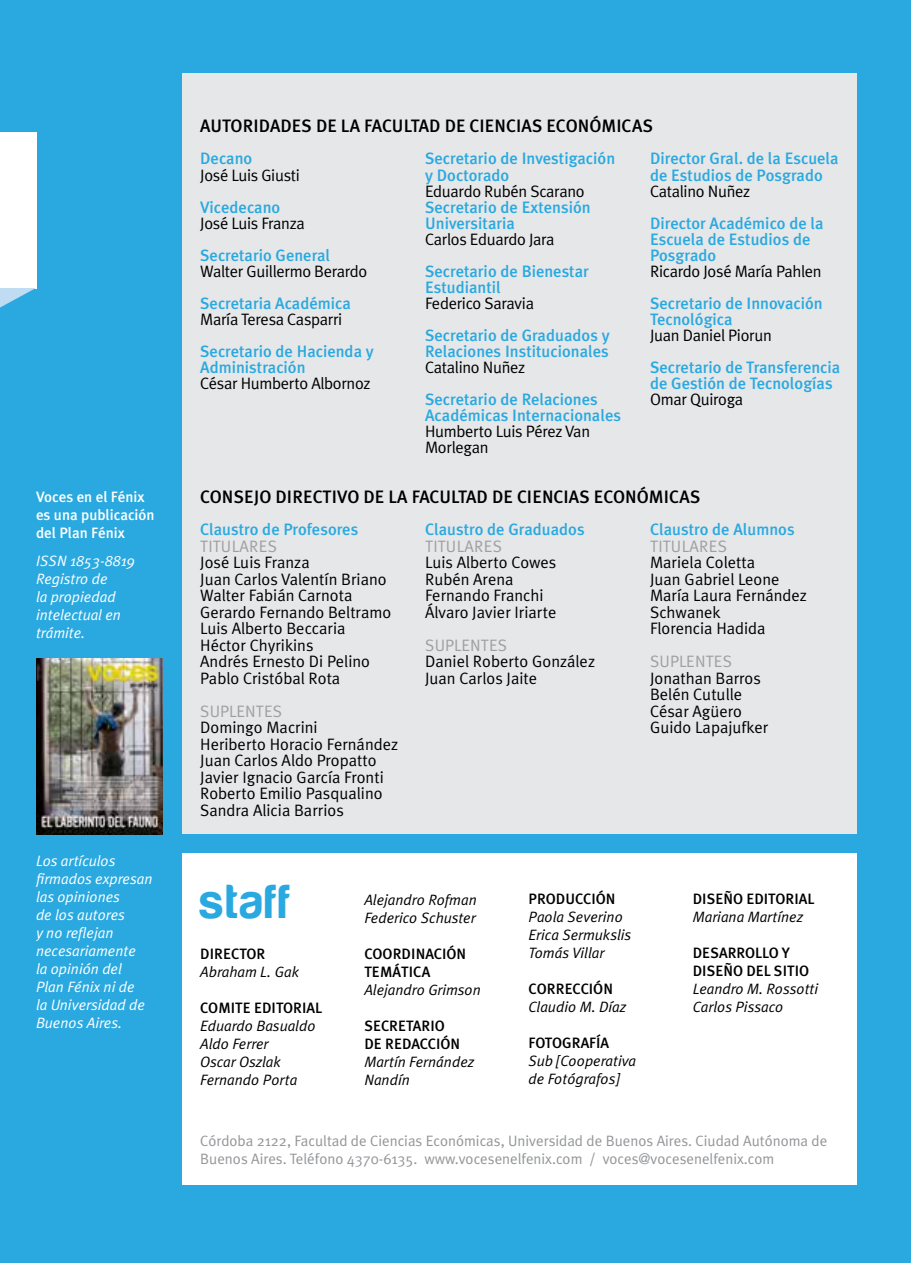
<style>
.page{position:relative;width:911px;height:1263px;background:#2aa9e0}
.page>*{position:absolute;margin:0;border:0;box-sizing:border-box;transform-origin:0 0}
.t1{font:700 49.5px "Harabara";letter-spacing:.05em;color:#2aa9e0}
.t2{font:500 18px "Meta Plus";color:#000}
.t3{font:500 16.5px/16px "Meta Plus";color:#2aa9e0}
.t4{font:16.5px/16.5px "Meta Plus Normal";color:#000}
.t5{font:16.5px/16px "Meta Plus Normal";letter-spacing:-.02em;color:#000}
.t6{font:16.5px "Meta Plus Normal";color:#9d9fa2}
.t7{font:italic 15px/18px "Meta Plus Normal";color:#000}
.t8{font:italic 15px/18px "Meta Plus Normal";color:#fff}
.t9{font:15px/18px "Meta Plus Normal";color:#939598}
.t10{font:500 15px/18px "Meta Plus";color:#000}
.t11{font:500 15px/18px "Meta Plus";color:#fff}
.s1{font-family:"Meta Plus";font-weight:500;color:#2aa9e0}
.s2{font-family:"Meta Plus Normal";font-weight:400;color:#000}
.s3{color:#9d9fa2}
.s4{font-family:"Meta Plus";font-weight:500;font-style:normal}
.s5{font-family:"Meta Plus Normal";font-weight:400;font-style:italic}
</style>
<div class="page">
<div style="left:182px;top:854px;width:675px;height:331px;background:#fff"></div>
<img style="left:36px;top:659px;width:127px;height:175px">
<div style="left:0;top:132px;width:36px;height:156px;background:#fff"></div>
<svg style="left:0;top:288px;width:36px;height:20px"></svg>
<div style="left:182px;top:74px;width:675px;height:760px;background:#e6e7e8"></div>
<p class="t11" style="left:36px;top:488px;width:120px">Voces en el Fénix es una publicación del Plan Fénix</p>
<p class="t8" style="left:36px;top:552px;width:100px">ISSN 1853-8819<br>Registro de<br>la propiedad intelectual en trámite.</p>
<p class="t8" style="left:36px;top:852px;width:118px">Los artículos firmados expresan las opiniones<br>de los autores<br>y no reflejan necesariamente<br>la opinión del<br>Plan Fénix ni de<br>la Universidad de<br>Buenos Aires.</p>
<p class="t2" style="left:200px;top:115px;width:5px">Aut</p>
<p class="t2" style="left:231px;top:115px;width:158px">orid ades de la Facult</p>
<p class="t2" style="left:419px;top:115px;width:234px">ad de Ci encias Económicas</p>
<p class="t5" style="left:200px;top:150px;width:101px"><span class="s1">Decano<br></span>José Luis Giusti</p>
<p class="t5" style="left:200px;top:199px;width:106px"><span class="s1">Vicedecano<br></span>José Luis Franza</p>
<p class="t5" style="left:200px;top:247px;width:169px"><span class="s1">Secretario General<br></span>Walter Guillermo Berardo</p>
<p class="t3" style="left:200px;top:295px;width:152px">Secretaria Académica<br><span class="s2">María Teresa Casparri</span></p>
<p class="t3" style="left:200px;top:343px;width:175px">Secretario de Hacienda y<br>Administración<br><span class="s2">César Humberto Albornoz</span></p>
<p class="t3" style="left:425px;top:151px;width:192px">Secretario de Investigación y Doctorado<br><span class="s2">Eduardo Rubén Scarano<br></span>Secretario de Extensión<br>Universitaria<br><span class="s2">Carlos Eduardo Jara</span></p>
<p class="t3" style="left:425px;top:263px;width:165px">Secretario de Bienestar<br>Estudiantil<br><span class="s2">Federico Saravia</span></p>
<p class="t3" style="left:425px;top:327px;width:186px;text-align:justify">Secretario de Graduados y Relaciones Institucionales <span class="s2">Catalino N uñez</span></p>
<p class="t3" style="left:425px;top:391px;width:197px">Secretario de Relaciones<br>Académicas Internacionales<br><span class="s2">Humberto Luis Pérez Van<br>Morlegan</span></p>
<p class="t3" style="left:650px;top:151px;width:190px">Director Gral. de la Escuela de Estudios de Posgrado<br><span class="s2">Catalino N uñez</span></p>
<p class="t3" style="left:650px;top:215px;width:175px">Director Académico de la<br>Escuela de Estudios de<br>Posgrado<br><span class="s2">Ricardo José María Pahlen</span></p>
<p class="t3" style="left:650px;top:295px;width:174px">Secretario de Innovación<br>Tecnológica<br><span class="s2">Juan Daniel Piorun</span></p>
<p class="t3" style="left:650px;top:359px;width:192px">Secretario de Transferencia de Gestión de Tecnologías<br><span class="s2">Omar Quiroga</span></p>
<p class="t2" style="left:200px;top:486px;width:122px">Consejo Di rectiv</p>
<p class="t2" style="left:347px;top:486px;width:88px">o de la Facult</p>
<p class="t2" style="left:466px;top:486px;width:234px">ad de Ci encias Económicas</p>
<p class="t4" style="left:200px;top:521px;width:193px"><span class="s1">Claustro de Profesores<br></span><span class="s3">Titulares<br></span>José Luis Franza<br>Juan Carlos Valentín Briano<br>Walter Fabián Carnota<br>Gerardo Fernando Beltramo<br>Luis Alberto Beccaria<br>Héctor Chyrikins<br>Andrés Ernesto D i Pelino<br>Pablo Cristóbal Rota</p>
<p class="t6" style="left:200px;top:701px;width:3px">Supl</p>
<p class="t4" style="left:200px;top:702px;width:199px;text-indent:36px"><span class="s3">entes<br></span>Domingo Macrini<br>Heriberto Horacio Fernández<br>Juan Carlos Aldo Propatto<br>Javier I gnacio García Fronti<br>Roberto Emilio Pasqualino<br>Sandra Alicia Barrios</p>
<p class="t4" style="left:425px;top:521px;width:161px"><span class="s1">Claustro de Graduados<br></span><span class="s3">Titulares<br></span>Luis Alberto Cowes<br>Rubén Arena<br>Fernando Franchi<br>Álvaro Javier I riarte</p>
<p class="t6" style="left:425px;top:635px;width:3px">Supl</p>
<p class="t4" style="left:425px;top:636px;width:171px;text-indent:36px"><span class="s3">entes<br></span>Daniel Roberto González<br>Juan Carlos Jaite</p>
<p class="t4" style="left:650px;top:521px;width:158px"><span class="s1">Claustro de Alumnos<br></span><span class="s3">Titulares<br></span>Mariela Coletta<br>Juan Gabriel Leone<br>María Laura Fernández<br>Schwanek<br>Florencia Hadida</p>
<p class="t6" style="left:650px;top:652px;width:3px">Supl</p>
<p class="t4" style="left:650px;top:653px;width:120px;text-indent:36px"><span class="s3">entes<br></span>Jonathan Barros<br>Belén Cutulle<br>César Agüero<br>Guido Lapajufker</p>
<p class="t1" style="left:200px;top:876px;width:91px">staff</p>
<p class="t7" style="left:200px;top:944px;width:100px"><span class="s4">DIRE CTOR<br></span>Abraham L. Gak</p>
<p class="t7" style="left:200px;top:998px;width:124px"><span class="s4">COM ITE EDITOR IAL<br></span>Eduardo Basualdo<br>Aldo Ferrer<br>Oscar Oszlak<br>Fernando Porta</p>
<p class="t7" style="left:364px;top:890px;width:114px">Alejandro Rofman<br>Federico Schuster</p>
<p class="t10" style="left:364px;top:944px;width:16px">COOR</p>
<p class="t10" style="left:364px;top:944px;width:118px;text-indent:37px">DINA CIÓN<br>TEM ÁTICA<br><span class="s5">Alejandro Grimson</span></p>
<p class="t10" style="left:364px;top:1016px;width:111px">SECRE TAR IO<br>DE REDACCIÓN<br><span class="s5">Martín Fernández<br>Nandín</span></p>
<p class="t7" style="left:529px;top:890px;width:104px"><span class="s4">PRODUCCIÓN<br></span>Paola Severino<br>Erica Sermukslis<br>Tomás Villar</p>
<p class="t10" style="left:529px;top:980px;width:12px">CORRE</p>
<p class="t7" style="left:529px;top:980px;width:99px;text-indent:44px"><span class="s4">CCIÓN<br></span>Claudio M. Díaz</p>
<p class="t7" style="left:529px;top:1034px;width:109px"><span class="s4">FOTOGRA FÍA<br></span>Sub [Cooperativa de Fotógrafos]</p>
<p class="t10" style="left:693px;top:890px;width:33px">DISEÑO</p>
<p class="t7" style="left:693px;top:890px;width:123px;text-indent:54px"><span class="s4">EDITOR IAL<br></span>Mariana Martínez</p>
<p class="t7" style="left:693px;top:944px;width:127px"><span class="s4">Desarrollo y<br>Diseño deL SITIO<br></span>Leandro M. Rossotti<br>Carlos Pissaco</p>
<p class="t9" style="left:200px;top:1132px;width:629px">Córdoba 2122, Facultad de Ciencias Económicas, Universidad de Buenos Aires. Ciudad Autónoma de<br>Buenos Aires. Teléfono 4370-6135. www.vocesenelfenix.com / voces@vocesenelfenix.com</p>
</div>
